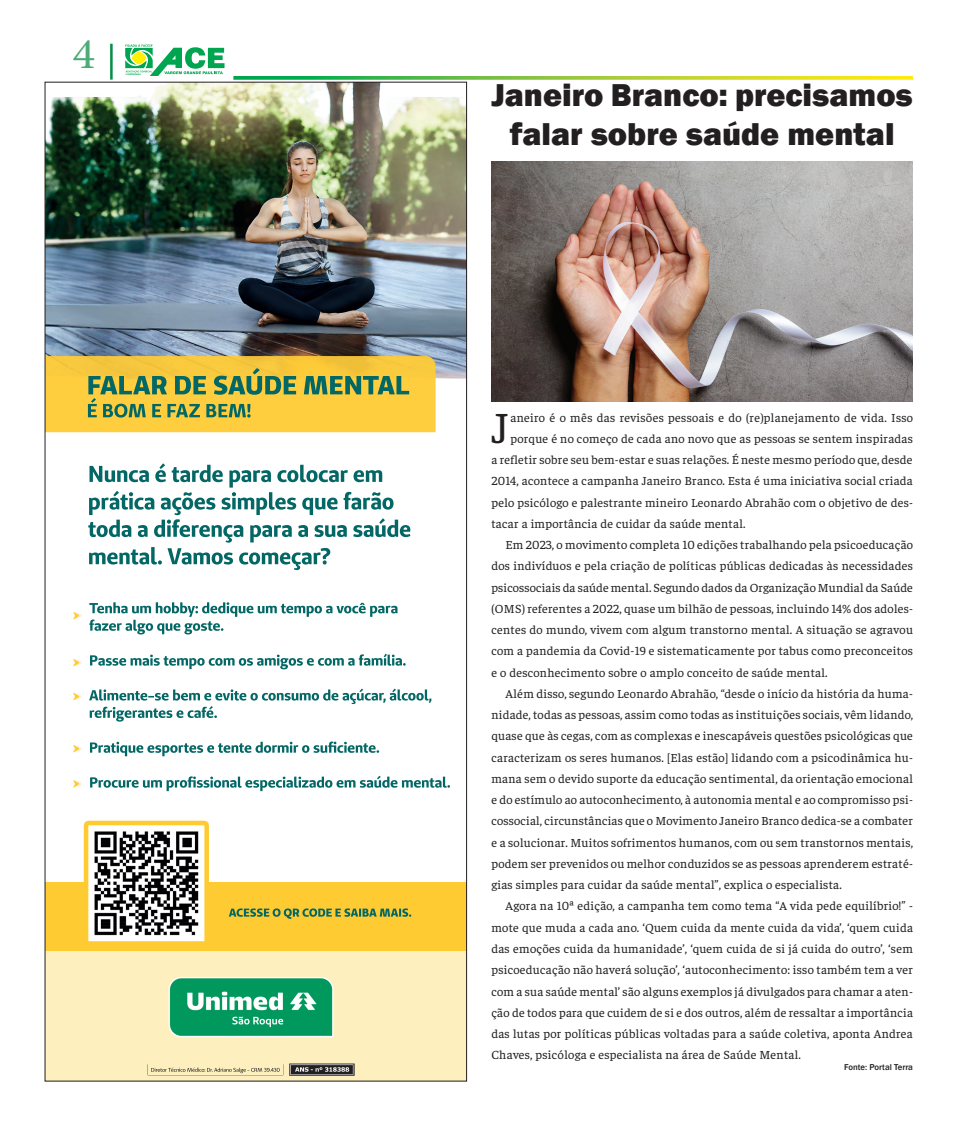
<style>
.page{position:relative;width:958px;height:1124px;background:#fff}
.page>*{position:absolute;margin:0;border:0;box-sizing:border-box;transform-origin:0 0}
.texto_novo{font:45.25px "Faustina";color:#231f20}
.t1{font:43.75px "Minion Pro";color:#4bac77;scale:1.09 1}
.TÍTULO{font:800 32.5px/39px "Franklin Gothic";color:#231f20;text-align:center}
.texto_novo-2{font:12.5px/21.2px "Faustina";letter-spacing:.02em;color:#231f20;text-align:justify}
.Legenda{font:500 8.75px "Franklin Gothic";color:#231f20}
</style>
<div class="page">
<hr style="left:110px;top:44px;width:3px;height:36px;background:#009046">
<svg style="left:125px;top:44px;width:99px;height:32px"></svg>
<svg style="left:233px;top:76px;width:679px;height:4px"></svg>
<img style="left:47px;top:84px;width:417px;height:799px">
<img style="left:47px;top:950px;width:417px;height:129px">
<img style="left:148px;top:1064px;width:135px;height:11px">
<img style="left:47px;top:883px;width:417px;height:67px">
<img style="left:47px;top:356px;width:388px;height:76px">
<img style="left:491px;top:161px;width:421px;height:240px">
<h2 class="t1" style="left:72px;top:25px;width:22px">4</h2>
<p class="TÍTULO" style="left:491px;top:76px;width:423px">Janeiro Branco: precisamos falar sobre saúde mental</p>
<p class="texto_novo" style="left:491px;top:397px;width:20px">J</p>
<p class="texto_novo-2" style="left:510px;top:406px;width:404px">aneiro é o mês das revisões pessoais e do (re)planejamento de vida. Isso</p>
<p class="texto_novo-2" style="left:510px;top:427px;width:404px">porque é no começo de cada ano novo que as pessoas se sentem inspiradas</p>
<p class="texto_novo-2" style="left:491px;top:448px;width:422px">a refletir sobre seu bem-estar e suas relações. É neste mesmo período que, desde</p>
<p class="texto_novo-2" style="left:491px;top:469px;width:423px">2014, acontece a campanha Janeiro Branco. Esta é uma iniciativa social criada</p>
<p class="texto_novo-2" style="left:491px;top:491px;width:423px">pelo psicólogo e palestrante mineiro Leonardo Abrahão com o objetivo de des-</p>
<p class="texto_novo-2" style="left:491px;top:512px;width:256px">tacar a importância de cuidar da saúde mental.</p>
<p class="texto_novo-2" style="left:491px;top:533px;width:423px;text-indent:14px">Em 2023, o movimento completa 10 edições trabalhando pela psicoeducação dos indivíduos e pela criação de políticas públicas dedicadas às necessidades psicossociais da saúde mental. Segundo dados da Organização Mundial da Saúde (OMS) referentes a 2022, quase um bilhão de pessoas, incluindo 14% dos adoles&shy;centes do mundo, vivem com algum transtorno mental. A situação se agravou com a pandemia da Covid-19 e sistematicamente por tabus como preconceitos e o desconhecimento sobre o amplo conceito de saúde mental.</p>
<p class="texto_novo-2" style="left:491px;top:682px;width:423px;text-indent:14px">Além disso, segundo Leonardo Abrahão, “desde o início da história da huma&shy;nidade, todas as pessoas, assim como todas as instituições sociais, vêm lidando, quase que às cegas, com as complexas e inescapáveis questões psicológicas que caracterizam os seres humanos. [Elas estão] lidando com a psicodinâmica hu&shy;mana sem o devido suporte da educação sentimental, da orientação emocional e do estímulo ao autoconhecimento, à autonomia mental e ao compromisso psi&shy;cossocial, circunstâncias que o Movimento Janeiro Branco dedica-se a combater e a solucionar. Muitos sofrimentos humanos, com ou sem transtornos mentais, podem ser prevenidos ou melhor conduzidos se as pessoas aprenderem estraté&shy;gias simples para cuidar da saúde mental”, explica o especialista.</p>
<p class="texto_novo-2" style="left:491px;top:894px;width:423px;text-indent:14px">Agora na 10ª edição, a campanha tem como tema “A vida pede equilíbrio!” - mote que muda a cada ano. ‘Quem cuida da mente cuida da vida’, ‘quem cuida das emoções cuida da humanidade’, ‘quem cuida de si já cuida do outro’, ‘sem psicoeducação não haverá solução’, ‘autoconhecimento: isso também tem a ver com a sua saúde mental’ são alguns exemplos já divulgados para chamar a aten&shy;ção de todos para que cuidem de si e dos outros, além de ressaltar a importância das lutas por políticas públicas voltadas para a saúde coletiva, aponta Andrea Chaves, psicóloga e especialista na área de Saúde Mental.</p>
<p class="Legenda" style="left:844px;top:1061px;width:70px">Fonte: Portal Terra</p>
</div>
